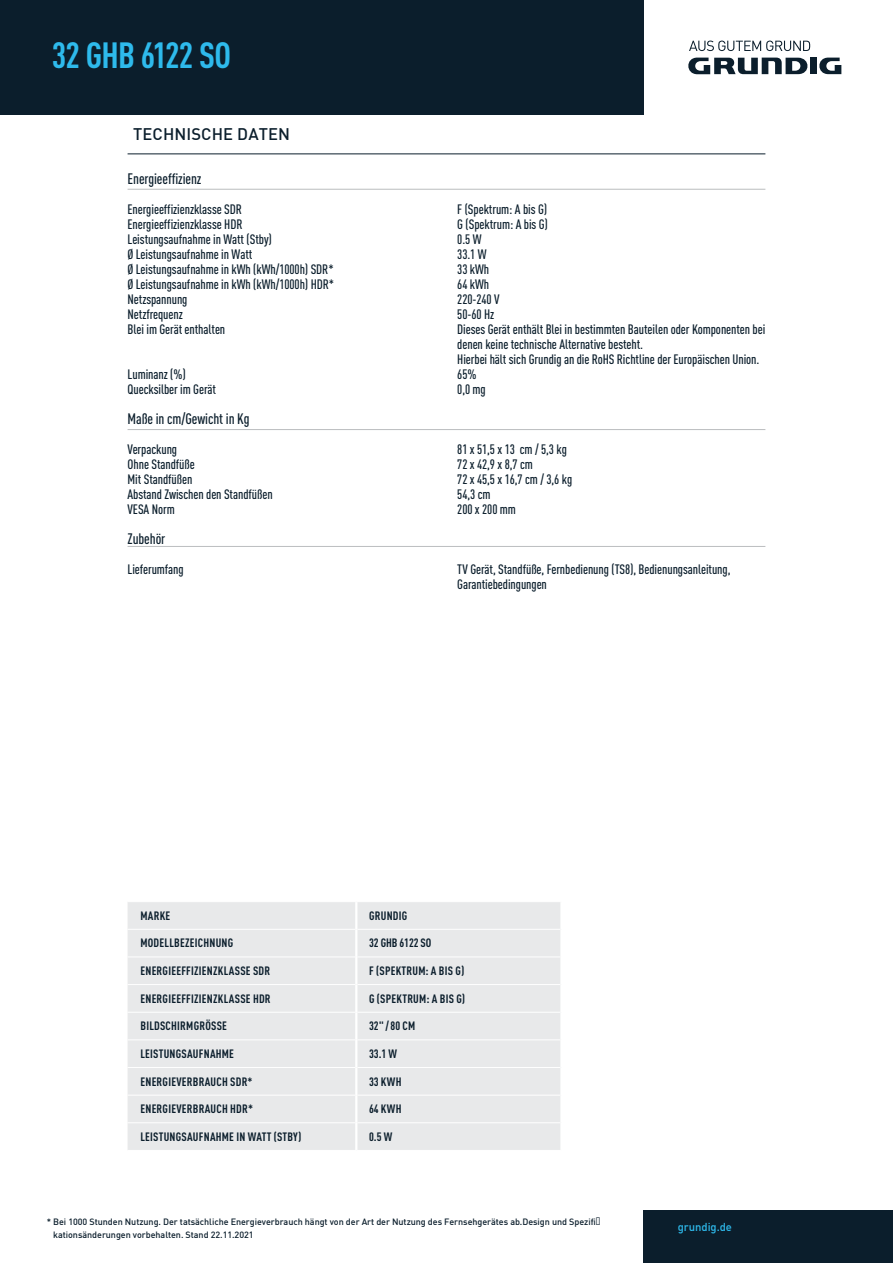
<style>
.page{position:relative;width:893px;height:1263px;background:#fff}
.page>*{position:absolute;margin:0;border:0;box-sizing:border-box;transform-origin:0 0}
.t1{font:700 condensed 36px "DIN Pro";letter-spacing:-.02em;color:#2ebaec}
.t2{font:16.5px "DIN Medium";letter-spacing:.005em;color:#0b1e2c}
.t3{font:500 condensed 15px "DIN Pro";letter-spacing:-.005em;color:#0b1e2c}
.t4{font:500 condensed 13.5px/15px "DIN Pro";letter-spacing:-.005em;color:#0b1e2c}
.t5{font:700 condensed 12px "DIN Pro";letter-spacing:.02em;color:#0b1e2c}
.t6{font:700 condensed 12px "DIN Pro";letter-spacing:-.005em;color:#0b1e2c}
.t7{font:11.25px "DIN Medium";letter-spacing:-.005em;color:#2ebaec}
.t8{font:9px/12.8px "DIN Medium";letter-spacing:-.005em;color:#0b1e2c}
</style>
<div class="page">
<div style="left:0;top:0;width:643px;height:115px;background:#0b1e2c"></div>
<svg style="left:688px;top:58px;width:153px;height:16px"></svg>
<svg style="left:689px;top:41px;width:121px;height:10px"></svg>
<hr style="left:128px;top:154px;width:637px;height:1px;background:#0b1e2c">
<div style="left:643px;top:1211px;width:250px;height:52px;background:#0b1e2c"></div>
<hr style="left:128px;top:189px;width:637px;height:1px;background:#bbbdbf">
<hr style="left:128px;top:429px;width:637px;height:1px;background:#bbbdbf">
<hr style="left:128px;top:546px;width:637px;height:1px;background:#bbbdbf">
<div style="left:128px;top:902px;width:432px;height:248px;background:#e8e9ea"></div>
<hr style="left:128px;top:956px;width:227px;height:1px;background:#fff">
<hr style="left:357px;top:956px;width:203px;height:1px;background:#fff">
<hr style="left:128px;top:984px;width:227px;height:1px;background:#fff">
<hr style="left:128px;top:1012px;width:227px;height:1px;background:#fff">
<hr style="left:357px;top:984px;width:203px;height:1px;background:#fff">
<hr style="left:357px;top:1012px;width:203px;height:1px;background:#fff">
<hr style="left:128px;top:1039px;width:227px;height:1px;background:#fff">
<hr style="left:357px;top:1039px;width:203px;height:1px;background:#fff">
<hr style="left:128px;top:929px;width:227px;height:1px;background:#fff">
<hr style="left:357px;top:929px;width:203px;height:1px;background:#fff">
<hr style="left:128px;top:1067px;width:227px;height:1px;background:#fff">
<hr style="left:357px;top:1067px;width:203px;height:1px;background:#fff">
<hr style="left:128px;top:1095px;width:227px;height:1px;background:#fff">
<hr style="left:357px;top:1095px;width:203px;height:1px;background:#fff">
<hr style="left:128px;top:1122px;width:227px;height:1px;background:#fff">
<hr style="left:357px;top:1122px;width:203px;height:1px;background:#fff">
<hr style="left:355px;top:902px;width:2px;height:27px;background:#fff">
<hr style="left:355px;top:929px;width:2px;height:28px;background:#fff">
<hr style="left:355px;top:957px;width:2px;height:27px;background:#fff">
<hr style="left:355px;top:984px;width:2px;height:28px;background:#fff">
<hr style="left:355px;top:1012px;width:2px;height:28px;background:#fff">
<hr style="left:355px;top:1040px;width:2px;height:27px;background:#fff">
<hr style="left:355px;top:1067px;width:2px;height:28px;background:#fff">
<hr style="left:355px;top:1095px;width:2px;height:28px;background:#fff">
<hr style="left:355px;top:1123px;width:2px;height:27px;background:#fff">
<h1 class="t1" style="left:52px;top:37px;width:181px">32 GHB 6122 SO</h1>
<p class="t2" style="left:133px;top:126px;width:158px">TECHNISCHE DATEN</p>
<p class="t3" style="left:128px;top:172px;width:75px">Energieeffizienz</p>
<p class="t4" style="left:128px;top:202px;width:208px">Energieeffizienzklasse SDR<br>Energieeffizienzklasse HDR<br>Leistungsaufnahme in Watt (Stby)<br>Ø Leistungsaufnahme in Watt<br>Ø Leistungsaufnahme in kWh (kWh/1000h) SDR*<br>Ø Leistungsaufnahme in kWh (kWh/1000h) HDR*<br>Netzspannung<br>Netzfrequenz<br>Blei im Gerät enthalten</p>
<p class="t4" style="left:128px;top:367px;width:90px">Luminanz (%)<br>Quecksilber im Gerät</p>
<p class="t3" style="left:128px;top:412px;width:123px">Maße in cm/Gewicht in Kg</p>
<p class="t4" style="left:128px;top:442px;width:147px">Verpackung<br>Ohne Standfüße<br>Mit Standfüßen<br>Abstand Zwischen den Standfüßen<br>VESA Norm</p>
<p class="t3" style="left:128px;top:532px;width:39px">Zubehör</p>
<p class="t4" style="left:128px;top:562px;width:58px">Lieferumfang</p>
<p class="t4" style="left:457px;top:202px;width:310px">F (Spektrum: A bis G)<br>G (Spektrum: A bis G)<br>0.5 W<br>33.1 W<br>33 kWh<br>64 kWh<br>220-240 V<br>50-60 Hz<br>Dieses Gerät enthält Blei in bestimmten Bauteilen oder Komponenten bei denen keine technische Alternative besteht.<br>Hierbei hält sich Grundig an die RoHS Richtline der Europäischen Union.<br>65%<br>0,0 mg</p>
<p class="t4" style="left:457px;top:442px;width:116px">81 x 51,5 x 13 cm / 5,3 kg<br>72 x 42,9 x 8,7 cm<br>72 x 45,5 x 16,7 cm / 3,6 kg<br>54,3 cm<br>200 x 200 mm</p>
<p class="t4" style="left:457px;top:562px;width:275px">TV Gerät, Standfüße, Fernbedienung (TS8), Bedienungsanleitung,<br>Garantiebedingungen</p>
<p class="t5" style="left:140px;top:909px;width:31px">MARKE</p>
<p class="t5" style="left:369px;top:909px;width:40px">GRUNDIG</p>
<p class="t5" style="left:140px;top:937px;width:94px">MODELLBEZEICHNUNG</p>
<p class="t6" style="left:369px;top:937px;width:64px">32 GHB 6122 SO</p>
<p class="t5" style="left:140px;top:964px;width:131px">ENERGIEEFFIZIENZKLASSE SDR</p>
<p class="t5" style="left:369px;top:964px;width:97px">F (SPEKTRUM: A BIS G)</p>
<p class="t5" style="left:140px;top:992px;width:132px">ENERGIEEFFIZIENZKLASSE HDR</p>
<p class="t5" style="left:369px;top:992px;width:97px">G (SPEKTRUM: A BIS G)</p>
<p class="t5" style="left:140px;top:1020px;width:88px">BILDSCHIRMGRÖSSE</p>
<p class="t5" style="left:369px;top:1020px;width:48px">32" / 80 CM</p>
<p class="t5" style="left:140px;top:1047px;width:95px">LEISTUNGSAUFNAHME</p>
<p class="t5" style="left:369px;top:1047px;width:30px">33.1 W</p>
<p class="t5" style="left:140px;top:1075px;width:114px">ENERGIEVERBRAUCH SDR*</p>
<p class="t5" style="left:369px;top:1075px;width:34px">33 KWH</p>
<p class="t5" style="left:140px;top:1103px;width:114px">ENERGIEVERBRAUCH HDR*</p>
<p class="t5" style="left:369px;top:1103px;width:34px">64 KWH</p>
<p class="t5" style="left:140px;top:1130px;width:162px">LEISTUNGSAUFNAHME IN WATT (STBY)</p>
<p class="t5" style="left:369px;top:1130px;width:25px">0.5 W</p>
<p class="t8" style="left:53px;top:1215px;width:549px;text-indent:-6px">* Bei 1000 Stunden Nutzung. Der tatsächliche Energieverbrauch hängt von der Art der Nutzung des Fernsehgerätes ab.Design und Spezifi฀ kationsänderungen vorbehalten. Stand 22.11.2021</p>
<p class="t7" style="left:678px;top:1222px;width:56px">grundig.de</p>
</div>
